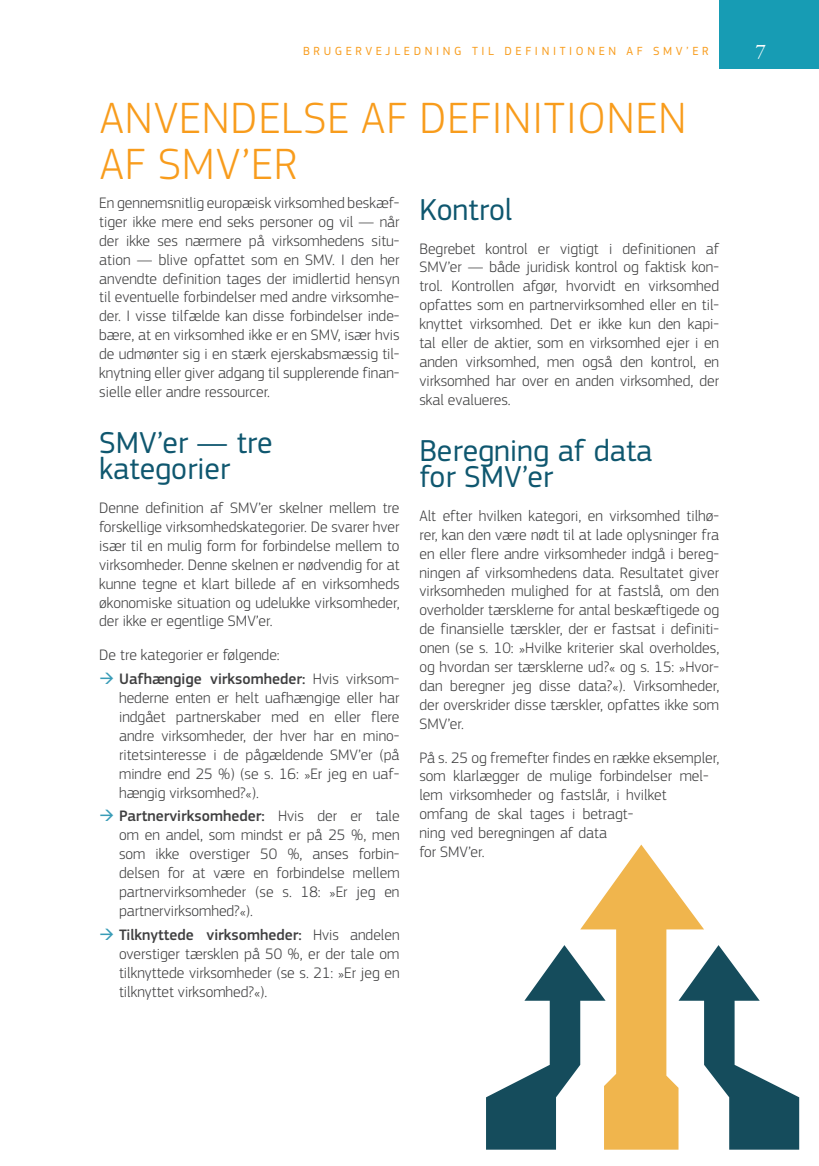
<style>
.page{position:relative;width:819px;height:1166px;background:#fff}
.page>*{position:absolute;margin:0;border:0;box-sizing:border-box;transform-origin:0 0}
.title_1{font:300 45.5px/45.5px "EC Square Sans Pro";letter-spacing:.02em;color:#f89c1c}
.title_2{font:31.5px/26.2px "EC Square Sans Pro";color:#0f576f}
.t1{font:21px "Garamond Premr Pro";color:#fff}
.body{font:300 15.75px/18.9px "EC Square Sans Pro";color:#3e3e3f;text-align:justify}
.t2{font:12.25px "EC Square Sans Pro";letter-spacing:.295em;color:#f89c1c}
.s1{color:#399cb7}
.s2{font-weight:500}
</style>
<div class="page">
<div style="left:719px;top:0;width:100px;height:68px;background:#179cb4"></div>
<svg style="left:486px;top:844px;width:313px;height:305px"></svg>
<p class="t2" style="left:303px;top:44px;width:31px">Bruge</p>
<p class="t2" style="left:355px;top:44px;width:50px">rve jledning</p>
<p class="t2" style="left:472px;top:44px;width:9px">til</p>
<p class="t2" style="left:504px;top:44px;width:11px">definitionen</p>
<p class="t2" style="left:626px;top:44px;width:9px">af</p>
<p class="t2" style="left:653px;top:44px;width:57px">SMV’e r</p>
<h3 class="t1" style="left:755px;top:39px;width:12px">7</h3>
<p class="title_1" style="left:100px;top:95px;width:588px">ANVENDELSE AF DEFINITIONEN<br>AF SMV’ER</p>
<p class="body" style="left:99px;top:193px;width:302px">En gennemsnitlig europæisk virksomhed beskæf&shy;tiger ikke mere end seks personer og vil — når der ikke ses nærmere på virksomhedens situ&shy;ation — blive opfattet som en SMV. I den her anvendte definition tages der imidlertid hensyn til eventuelle forbindelser med andre virksomhe&shy;der. I visse tilfælde kan disse forbindelser inde&shy;bære, at en virksomhed ikke er en SMV, især hvis de udmønter sig i en stærk ejerskabsmæssig til&shy;knytning eller giver adgang til supplerende finan&shy;sielle eller andre ressourcer.</p>
<p class="title_2" style="left:99px;top:430px;width:175px">SMV’er — tre kategorier</p>
<p class="body" style="left:99px;top:498px;width:302px">Denne definition af SMV’er skelner mellem tre forskellige virksomhedskategorier. De svarer hver især til en mulig form for forbindelse mellem to virksomheder. Denne skelnen er nødvendig for at kunne tegne et klart billede af en virksomheds økonomiske situation og udelukke virksomheder, der ikke er egentlige SMV’er.</p>
<p class="body" style="left:99px;top:645px;width:182px">De tre kategorier er følgende:</p>
<p class="body" style="left:119px;top:669px;width:282px;text-indent:-20px"><span class="s1">→</span> <span class="s2">Uafhængige virksomheder:</span> Hvis virksom&shy;hederne enten er helt uafhængige eller har indgået partnerskaber med en eller flere andre virksomheder, der hver har en mino&shy;ritetsinteresse i de pågældende SMV’er (på mindre end 25 %) (se s. 16: »Er jeg en uaf&shy;hængig virksomhed?«).</p>
<p class="body" style="left:119px;top:807px;width:282px;text-indent:-20px"><span class="s1">→</span> <span class="s2">Partnervirksomheder:</span> Hvis der er tale om en andel, som mindst er på 25 %, men som ikke overstiger 50 %, anses forbin&shy;delsen for at være en forbindelse mellem partnervirksomheder (se s. 18: »Er jeg en partnervirksomhed?«).</p>
<p class="body" style="left:119px;top:925px;width:282px;text-indent:-20px"><span class="s1">→</span> <span class="s2">Tilknyttede virksomheder:</span> Hvis andelen overstiger tærsklen på 50 %, er der tale om tilknyttede virksomheder (se s. 21: »Er jeg en tilknyttet virksomhed?«).</p>
<p class="title_2" style="left:419px;top:196px;width:94px">Kontrol</p>
<p class="body" style="left:419px;top:239px;width:301px">Begrebet kontrol er vigtigt i definitionen af SMV’er — både juridisk kontrol og faktisk kon&shy;trol. Kontrollen afgør, hvorvidt en virksomhed opfattes som en partnervirksomhed eller en til&shy;knyttet virksomhed. Det er ikke kun den kapi&shy;tal eller de aktier, som en virksomhed ejer i en anden virksomhed, men også den kontrol, en virksomhed har over en anden virksomhed, der skal evalueres.</p>
<p class="title_2" style="left:419px;top:437px;width:234px">Beregning af data for SMV’er</p>
<p class="body" style="left:419px;top:506px;width:301px">Alt efter hvilken kategori, en virksomhed tilhø&shy;rer, kan den være nødt til at lade oplysninger fra en eller flere andre virksomheder indgå i bereg&shy;ningen af virksomhedens data. Resultatet giver virksomheden mulighed for at fastslå, om den overholder tærsklerne for antal beskæftigede og de finansielle tærskler, der er fastsat i definiti&shy;onen (se s. 10: »Hvilke kriterier skal overholdes, og hvordan ser tærsklerne ud?« og s. 15: »Hvor&shy;dan beregner jeg disse data?«). Virksomheder, der overskrider disse tærskler, opfattes ikke som SMV’er.</p>
<p class="body" style="left:419px;top:748px;width:301px;text-align:left">På s. 25 og fremefter findes en række eksempler, som klarlægger de mulige forbindelser mel&shy;lem virksomheder og fastslår, i hvilket<br>omfang de skal tages i betragt-<br>ning ved beregningen af data<br>for SMV’er.</p>
</div>
